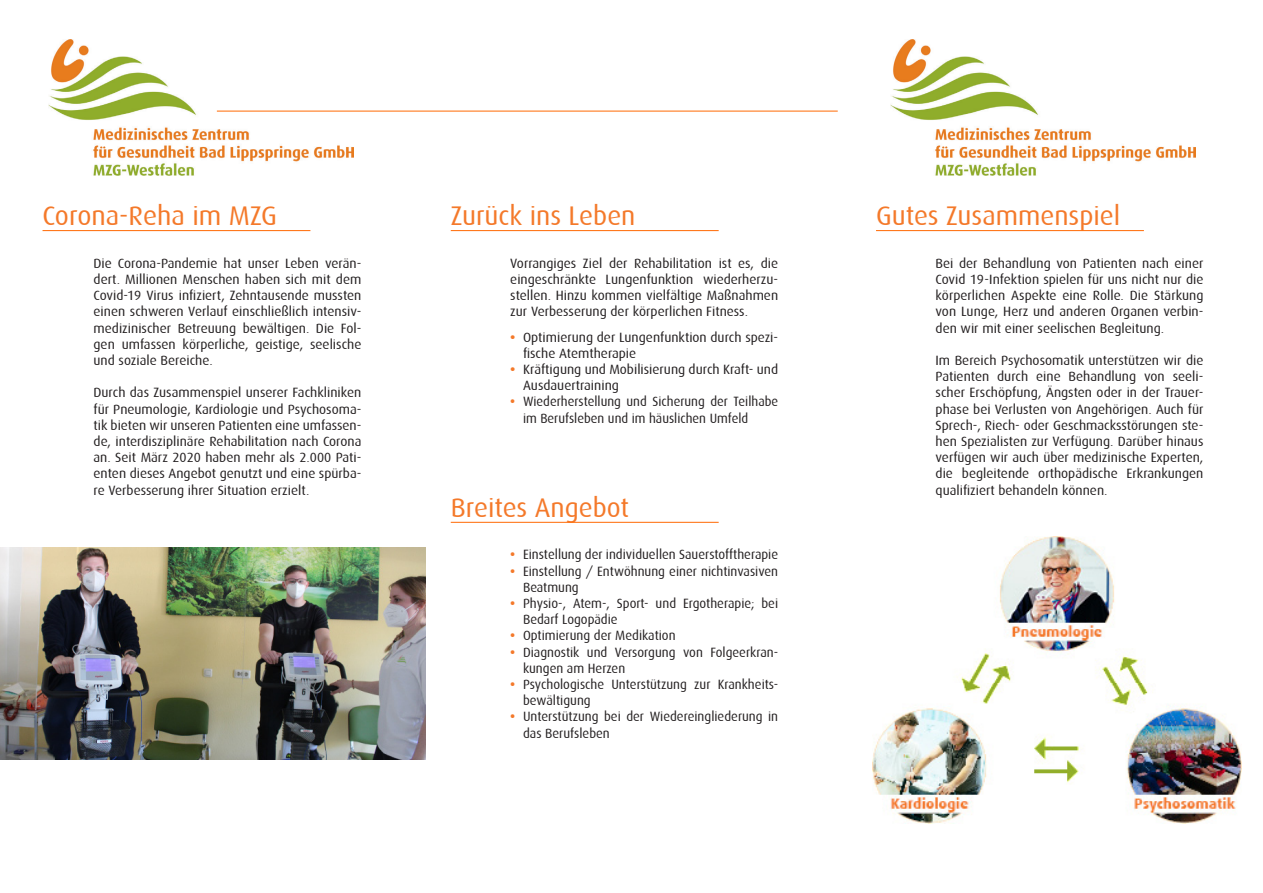
<style>
.page{position:relative;width:1263px;height:893px;background:#fff}
.page>*{position:absolute;margin:0;border:0;box-sizing:border-box;transform-origin:0 0}
.t1{font:27px "Dax";color:#f4792a}
.t2{font:13.5px/16.2px "Dax";color:#231f20;text-align:justify}
.t3{font:13.5px/16.2px "Dax";color:#231f20;scale:.96 1}
.t4{font:13.5px/16.2px "Dax";color:#231f20;scale:.95 1}
.s1{font-weight:700;color:#f4792a}
</style>
<div class="page">
<hr style="left:43px;top:230px;width:267px;height:1px;background:#ff7212">
<img style="left:49px;top:40px;width:305px;height:136px">
<img style="left:890px;top:40px;width:305px;height:136px">
<hr style="left:217px;top:111px;width:621px;height:1px;background:#ff7212">
<hr style="left:451px;top:230px;width:268px;height:1px;background:#ff7212">
<hr style="left:451px;top:522px;width:268px;height:1px;background:#ff7212">
<hr style="left:876px;top:230px;width:268px;height:1px;background:#ff7212">
<img style="left:0;top:547px;width:425px;height:213px">
<img style="left:872px;top:537px;width:369px;height:286px">
<p class="t1" style="left:43px;top:201px;width:236px">Corona-Reha im MZG</p>
<p class="t2" style="left:94px;top:255px;width:269px">Die Corona-Pandemie hat unser Leben verän&shy;dert. Millionen Menschen haben sich mit dem Covid-19 Virus infiziert, Zehntausende mussten einen schweren Verlauf einschließlich intensiv&shy;medizinischer Betreuung bewältigen. Die Fol&shy;gen umfassen körperliche, geistige, seelische und soziale Bereiche.</p>
<p class="t2" style="left:94px;top:385px;width:269px">Durch das Zusammenspiel unserer Fachkliniken für Pneumologie, Kardiologie und Psychosoma&shy;tik bieten wir unseren Patienten eine umfassen&shy;de, interdisziplinäre Rehabilitation nach Corona an. Seit März 2020 haben mehr als 2.000 Pati&shy;enten dieses Angebot genutzt und eine spürba&shy;re Verbesserung ihrer Situation erzielt.</p>
<p class="t1" style="left:451px;top:201px;width:186px">Zurück ins Leben</p>
<p class="t2" style="left:510px;top:255px;width:269px">Vorrangiges Ziel der Rehabilitation ist es, die eingeschränkte Lungenfunktion wiederherzu&shy;stellen. Hinzu kommen vielfältige Maßnahmen zur Verbesserung der körperlichen Fitness.</p>
<p class="t2" style="left:523px;top:329px;width:257px;text-indent:-13px"><span class="s1">•</span> Optimierung der Lungenfunktion durch spezi&shy;fische Atemtherapie</p>
<p class="t2" style="left:523px;top:361px;width:257px;text-indent:-13px"><span class="s1">•</span> Kräftigung und Mobilisierung durch Kraft- und<br>Ausdauertraining</p>
<p class="t4" style="left:523px;top:394px;width:270px;text-indent:-13px"><span class="s1">•</span> Wiederherstellung und Sicherung der Teilhabe im Berufsleben und im häuslichen Umfeld</p>
<p class="t1" style="left:451px;top:492px;width:180px">Breites Angebot</p>
<p class="t3" style="left:510px;top:547px;width:281px"><span class="s1">•</span> Einstellung der individuellen Sauerstofftherapie</p>
<p class="t3" style="left:523px;top:563px;width:267px;text-indent:-13px"><span class="s1">•</span> Einstellung / Entwöhnung einer nichtinvasiven<br>Beatmung</p>
<p class="t3" style="left:523px;top:595px;width:267px;text-indent:-13px"><span class="s1">•</span> Physio-, Atem-, Sport- und Ergotherapie; bei<br>Bedarf Logopädie</p>
<p class="t3" style="left:510px;top:628px;width:174px"><span class="s1">•</span> Optimierung der Medikation</p>
<p class="t3" style="left:523px;top:644px;width:267px;text-indent:-13px"><span class="s1">•</span> Diagnostik und Versorgung von Folgeerkran&shy;kungen am Herzen</p>
<p class="t3" style="left:523px;top:676px;width:267px;text-indent:-13px"><span class="s1">•</span> Psychologische Unterstützung zur Krankheits&shy;bewältigung</p>
<p class="t3" style="left:523px;top:709px;width:267px;text-indent:-13px"><span class="s1">•</span> Unterstützung bei der Wiedereingliederung in das Berufsleben</p>
<p class="t1" style="left:876px;top:201px;width:246px">Gutes Zusammenspiel</p>
<p class="t2" style="left:935px;top:255px;width:269px">Bei der Behandlung von Patienten nach einer Covid 19-Infektion spielen für uns nicht nur die körperlichen Aspekte eine Rolle. Die Stärkung von Lunge, Herz und anderen Organen verbin&shy;den wir mit einer seelischen Begleitung.</p>
<p class="t2" style="left:935px;top:352px;width:269px">Im Bereich Psychosomatik unterstützen wir die Patienten durch eine Behandlung von seeli&shy;scher Erschöpfung, Ängsten oder in der Trauer&shy;phase bei Verlusten von Angehörigen. Auch für Sprech-, Riech- oder Geschmacksstörungen ste&shy;hen Spezialisten zur Verfügung. Darüber hinaus verfügen wir auch über medizinische Experten, die begleitende orthopädische Erkrankungen qualifiziert behandeln können.</p>
</div>
